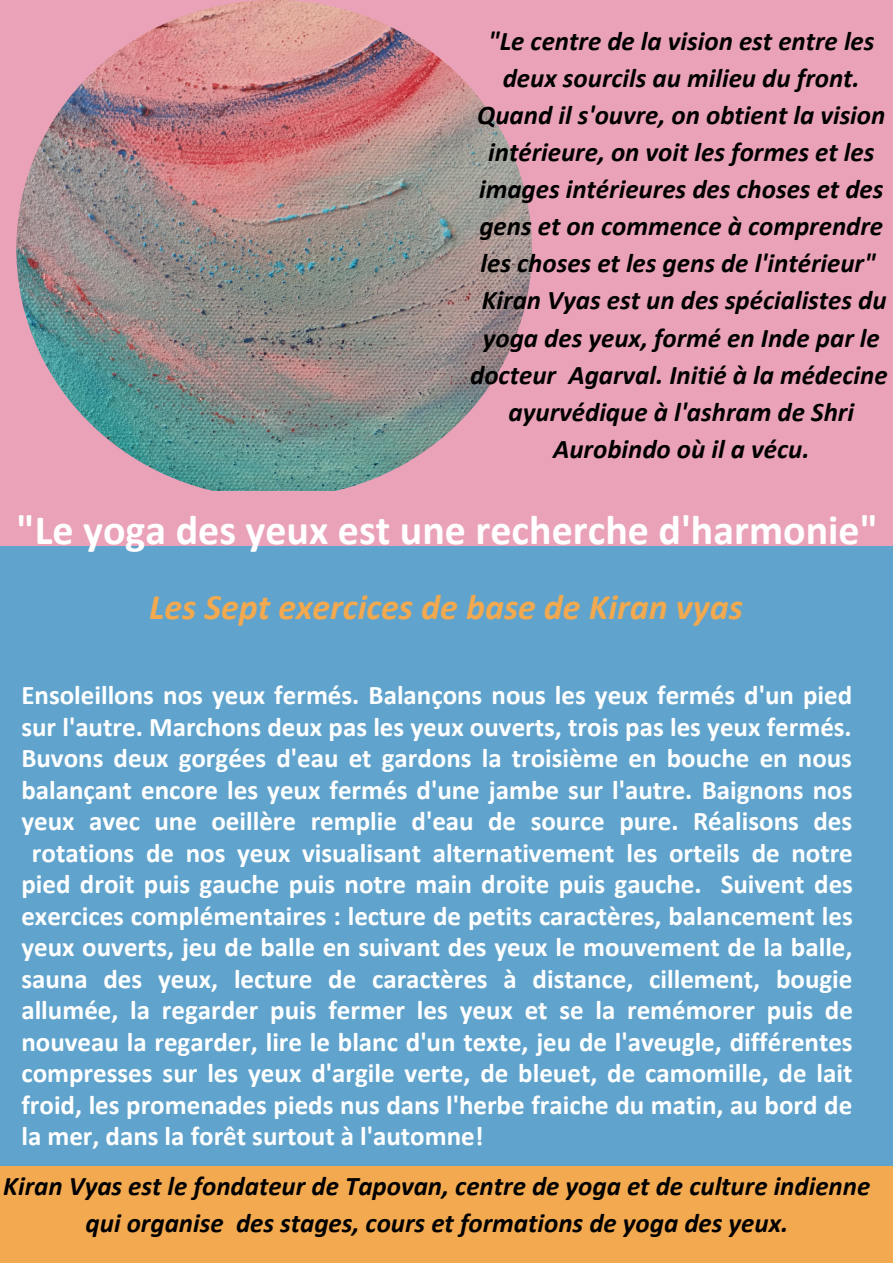
<style>
.page{position:relative;width:893px;height:1264px;background:#fff}
.page>*{position:absolute;margin:0;border:0;box-sizing:border-box;transform-origin:0 0}
.t1{font:700 42px "Calibri";color:#fff}
.t2{font:italic 700 36px "Calibri";color:#f2a94f}
.t3{font:700 27px "Calibri";color:#fff}
.t4{font:italic 700 27px/37px "Calibri";color:#000;text-align:center}
</style>
<div class="page">
<div style="left:0;top:542px;width:892px;height:685px;background:#60a4cd"></div>
<div style="left:0;top:0;width:892px;height:545px;background:#eaa2b8"></div>
<div style="left:0;top:1166px;width:892px;height:96px;background:#f2a94f"></div>
<img style="left:16px;top:0;width:516px;height:491px">
<p class="t4" style="left:477px;top:24px;width:409px">"Le centre de la vision est entre les deux sourcils au milieu du front.<br>Quand il s'ouvre, on obtient la vision intérieure, on voit les formes et les images intérieures des choses et des gens et on commence à comprendre les choses et les gens de l'intérieur"</p>
<p class="t4" style="left:470px;top:284px;width:419px">Kiran Vyas est un des spécialistes du yoga des yeux, formé en Inde par le docteur Agarval. Initié à la médecine ayurvédique à l'ashram de Shri<br>Aurobindo où il a vécu.</p>
<p class="t1" style="left:16px;top:512px;width:863px">"Le yoga des yeux est une recherche d'harmonie"</p>
<p class="t2" style="left:149px;top:592px;width:595px">Les Sept exercices de base de Kiran vyas</p>
<p class="t3" style="left:21px;top:684px;width:832px">Ensoleillons nos yeux fermés. Balançons nous les yeux fermés d'un pied</p>
<p class="t3" style="left:21px;top:715px;width:831px">sur l'autre. Marchons deux pas les yeux ouverts, trois pas les yeux fermés.</p>
<p class="t3" style="left:21px;top:747px;width:832px">Buvons deux gorgées d'eau et gardons la troisième en bouche en nous</p>
<p class="t3" style="left:21px;top:778px;width:832px">balançant encore les yeux fermés d'une jambe sur l'autre. Baignons nos</p>
<p class="t3" style="left:21px;top:810px;width:832px">yeux avec une oeillère remplie d'eau de source pure. Réalisons des</p>
<p class="t3" style="left:32px;top:841px;width:822px">rotations de nos yeux visualisant alternativement les orteils de notre</p>
<p class="t3" style="left:21px;top:872px;width:833px">pied droit puis gauche puis notre main droite puis gauche. Suivent des</p>
<p class="t3" style="left:21px;top:904px;width:832px">exercices complémentaires : lecture de petits caractères, balancement les</p>
<p class="t3" style="left:21px;top:935px;width:832px">yeux ouverts, jeu de balle en suivant des yeux le mouvement de la balle,</p>
<p class="t3" style="left:21px;top:967px;width:832px">sauna des yeux, lecture de caractères à distance, cillement, bougie</p>
<p class="t3" style="left:21px;top:998px;width:833px">allumée, la regarder puis fermer les yeux et se la remémorer puis de</p>
<p class="t3" style="left:21px;top:1030px;width:832px">nouveau la regarder, lire le blanc d'un texte, jeu de l'aveugle, différentes</p>
<p class="t3" style="left:21px;top:1061px;width:832px">compresses sur les yeux d'argile verte, de bleuet, de camomille, de lait</p>
<p class="t3" style="left:21px;top:1093px;width:832px">froid, les promenades pieds nus dans l'herbe fraiche du matin, au bord de</p>
<p class="t3" style="left:21px;top:1124px;width:463px">la mer, dans la forêt surtout à l'automne!</p>
<p class="t4" style="left:3px;top:1169px;width:868px">Kiran Vyas est le fondateur de Tapovan, centre de yoga et de culture indienne qui organise des stages, cours et formations de yoga des yeux.</p>
</div>
